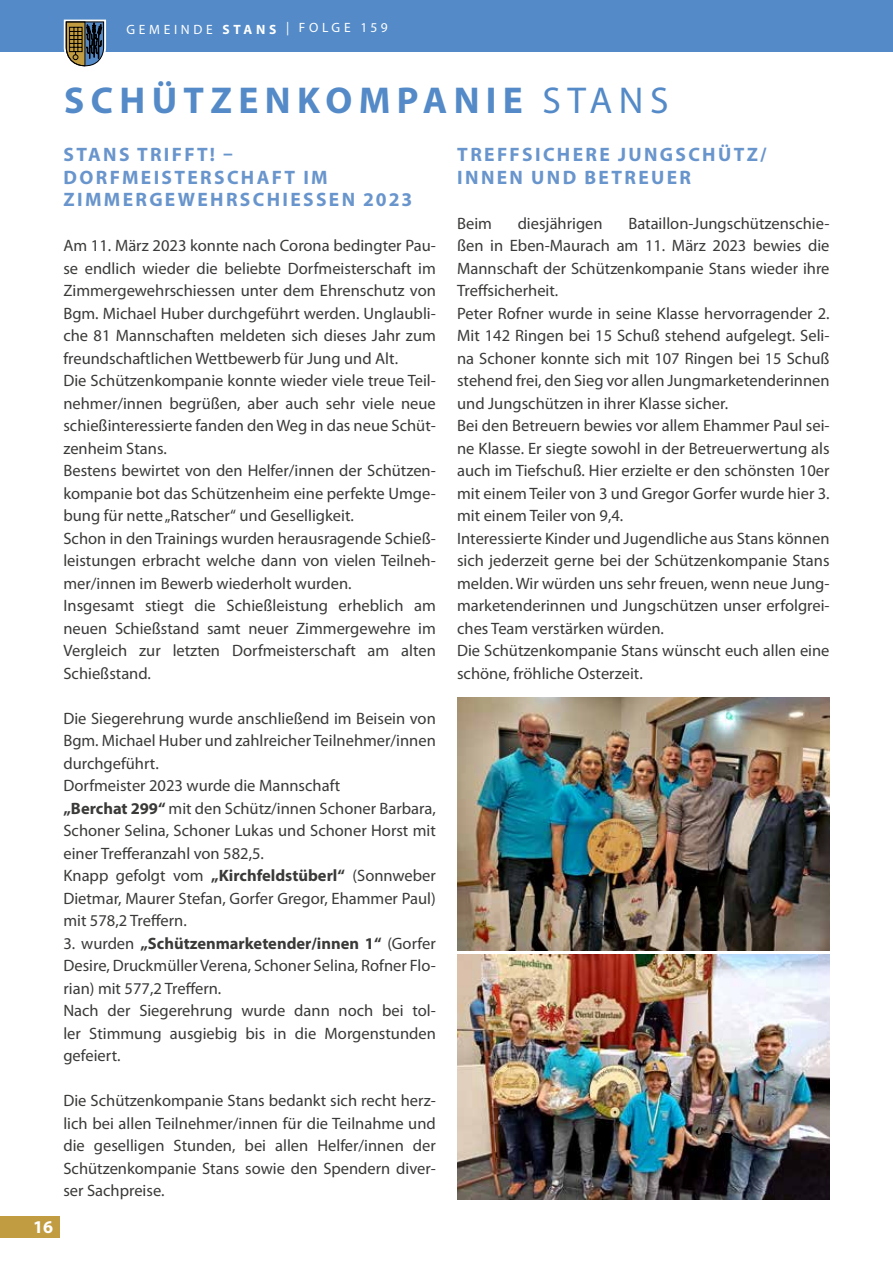
<style>
.page{position:relative;width:893px;height:1263px;background:#fff}
.page>*{position:absolute;margin:0;border:0;box-sizing:border-box;transform-origin:0 0}
.t1{font:700 37.5px "Myriad Pro";letter-spacing:.17em;color:#538ac7}
.t2{font:700 19.5px/22.5px "Myriad Pro";letter-spacing:.12em;color:#6995cd}
.t3{font:700 18px "Myriad Pro";color:#fff}
.t4{font:16.5px/22.5px "Myriad Pro";color:#3a3a39}
.t5{font:13.5px "Myriad Pro";letter-spacing:.27em;color:#fff}
.s1{font-weight:700}
.s2{font-weight:400}
</style>
<div class="page">
<div style="left:0;top:1216px;width:60px;height:21px;background:#c29c41"></div>
<div style="left:0;top:0;width:893px;height:51px;background:#538ac7"></div>
<svg style="left:64px;top:20px;width:42px;height:47px"></svg>
<img style="left:457px;top:954px;width:372px;height:245px">
<img style="left:457px;top:697px;width:372px;height:253px">
<p class="t5" style="left:127px;top:20px;width:263px">GEMEINDE <span class="s1">STANS</span> | FOLGE 159</p>
<h1 class="t1" style="left:64px;top:80px;width:606px">SCHÜTZENKOMPANIE <span class="s2">STANS</span></h1>
<p class="t3" style="left:33px;top:1217px;width:21px">16</p>
<p class="t2" style="left:64px;top:143px;width:350px">STANS TRIFFT! –<br>DORFMEISTERSCHAFT IM<br>ZIMMERGEWEHRSCHIESSEN 2023</p>
<p class="t4" style="left:63px;top:235px;width:374px">Am 11. März 2023 konnte nach Corona bedingter Pau&shy;se endlich wieder die beliebte Dorfmeisterschaft im Zimmergewehrschiessen unter dem Ehrenschutz von Bgm. Michael Huber durchgeführt werden. Unglaubli&shy;che 81 Mannschaften meldeten sich dieses Jahr zum freundschaftlichen Wettbewerb für Jung und Alt.<br>Die Schützenkompanie konnte wieder viele treue Teil&shy;nehmer/innen begrüßen, aber auch sehr viele neue schießinteressierte fanden den Weg in das neue Schüt&shy;zenheim Stans.<br>Bestens bewirtet von den Helfer/innen der Schützen&shy;kompanie bot das Schützenheim eine perfekte Umge&shy;bung für nette „Ratscher“ und Geselligkeit.<br>Schon in den Trainings wurden herausragende Schieß&shy;leistungen erbracht welche dann von vielen Teilneh&shy;mer/innen im Bewerb wiederholt wurden.<br>Insgesamt stiegt die Schießleistung erheblich am neuen Schießstand samt neuer Zimmergewehre im Vergleich zur letzten Dorfmeisterschaft am alten Schießstand.</p>
<p class="t4" style="left:63px;top:707px;width:374px">Die Siegerehrung wurde anschließend im Beisein von Bgm. Michael Huber und zahlreicher Teilnehmer/innen durchgeführt.<br>Dorfmeister 2023 wurde die Mannschaft<br><span class="s1">„Berchat 299“</span> mit den Schütz/innen Schoner Barbara, Schoner Selina, Schoner Lukas und Schoner Horst mit einer Trefferanzahl von 582,5.<br>Knapp gefolgt vom <span class="s1">„Kirchfeldstüberl“</span> (Sonnweber Dietmar, Maurer Stefan, Gorfer Gregor, Ehammer Paul) mit 578,2 Treffern.</p>
<p class="t4" style="left:63px;top:932px;width:374px">3. wurden <span class="s1">„Schützenmarketender/innen 1“</span> (Gorfer Desire, Druckmüller Verena, Schoner Selina, Rofner Flo&shy;rian) mit 577,2 Treffern.<br>Nach der Siegerehrung wurde dann noch bei tol&shy;ler Stimmung ausgiebig bis in die Morgenstunden gefeiert.</p>
<p class="t4" style="left:63px;top:1090px;width:374px;text-align:justify">Die Schützenkompanie Stans bedankt sich recht herz&shy;lich bei allen Teilnehmer/innen für die Teilnahme und die geselligen Stunden, bei allen Helfer/innen der Schützenkompanie Stans sowie den Spendern diver&shy;ser Sachpreise.</p>
<p class="t2" style="left:457px;top:143px;width:311px">TREFFSICHERE JUNGSCHÜTZ/<br>INNEN UND BETREUER</p>
<p class="t4" style="left:457px;top:212px;width:36px">Beim</p>
<p class="t4" style="left:518px;top:212px;width:87px">diesjährigen</p>
<p class="t4" style="left:457px;top:212px;width:374px;text-indent:171px">Bataillon-Jungschützenschie&shy;ßen in Eben-Maurach am 11. März 2023 bewies die Mannschaft der Schützenkompanie Stans wieder ihre Treffsicherheit.<br>Peter Rofner wurde in seine Klasse hervorragender 2.<br>Mit 142 Ringen bei 15 Schuß stehend aufgelegt. Seli&shy;na Schoner konnte sich mit 107 Ringen bei 15 Schuß stehend frei, den Sieg vor allen Jungmarketenderinnen und Jungschützen in ihrer Klasse sicher.<br>Bei den Betreuern bewies vor allem Ehammer Paul sei&shy;ne Klasse. Er siegte sowohl in der Betreuerwertung als auch im Tiefschuß. Hier erzielte er den schönsten 10er mit einem Teiler von 3 und Gregor Gorfer wurde hier 3. mit einem Teiler von 9,4.<br>Interessierte Kinder und Jugendliche aus Stans können sich jederzeit gerne bei der Schützenkompanie Stans melden. Wir würden uns sehr freuen, wenn neue Jung&shy;marketenderinnen und Jungschützen unser erfolgrei&shy;ches Team verstärken würden.<br>Die Schützenkompanie Stans wünscht euch allen eine schöne, fröhliche Osterzeit.</p>
</div>
